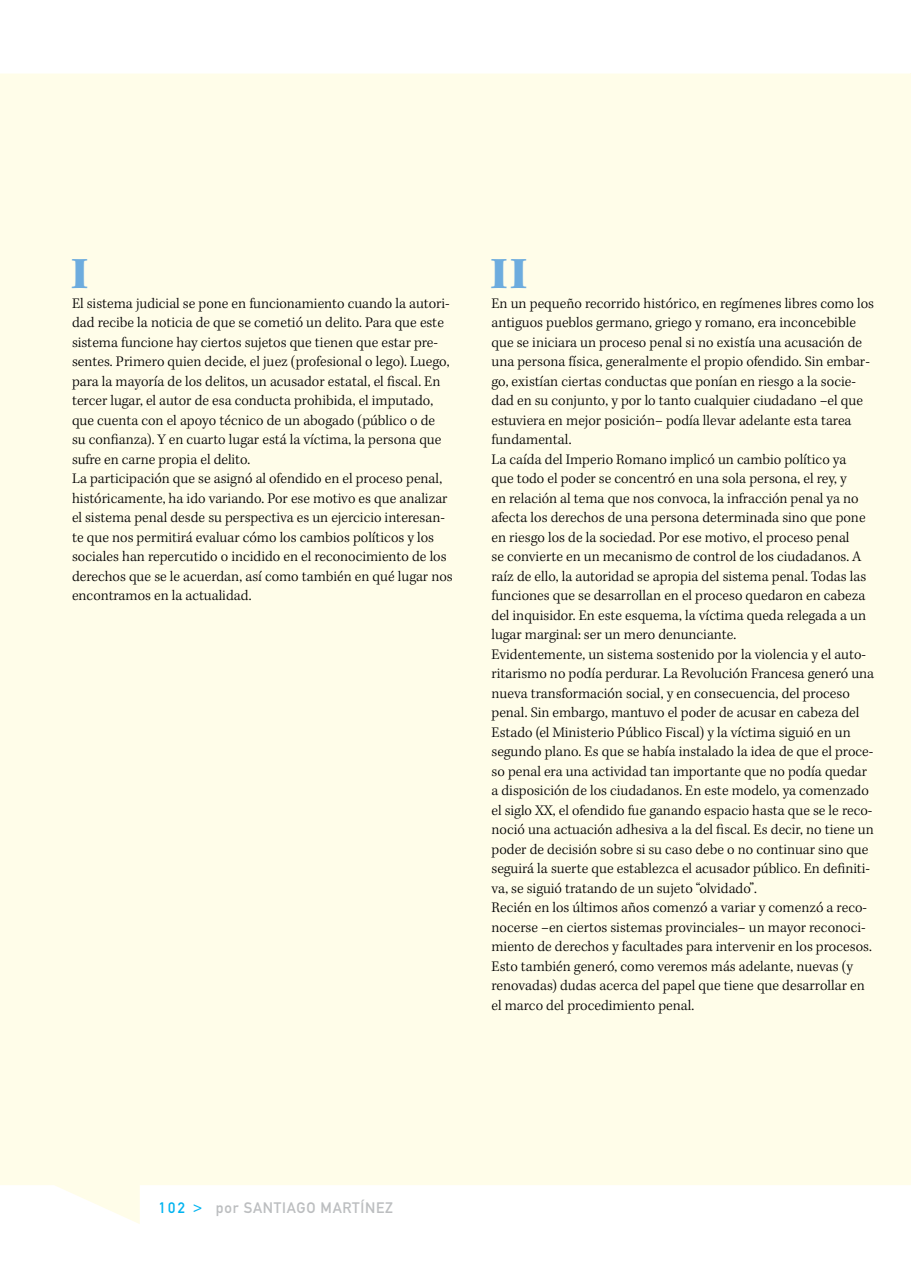
<style>
.page{position:relative;width:911px;height:1263px;background:#fff}
.page>*{position:absolute;margin:0;border:0;box-sizing:border-box;transform-origin:0 0}
.t1{font:900 45.9px "Kepler Std";color:#6dacde}
.t2{font:300 15px/19.5px "Kepler Std";color:#000}
.t3{font:15px "DIN Mittelschrift";letter-spacing:.05em;color:#bcbec0}
.s1{color:#00b3f0}
</style>
<div class="page">
<div style="left:0;top:73px;width:911px;height:1151px;background:#fffde9"></div>
<h1 class="t1" style="left:71px;top:248px;width:19px">I</h1>
<p class="t2" style="left:72px;top:294px;width:382px">El sistema judicial se pone en funcionamiento cuando la autori&shy;dad recibe la noticia de que se cometió un delito. Para que este sistema funcione hay ciertos sujetos que tienen que estar pre&shy;sentes. Primero quien decide, el juez (profesional o lego). Luego, para la mayoría de los delitos, un acusador estatal, el fiscal. En tercer lugar, el autor de esa conducta prohibida, el imputado, que cuenta con el apoyo técnico de un abogado (público o de<br>su confianza). Y en cuarto lugar está la víctima, la persona que sufre en carne propia el delito.<br>La participación que se asignó al ofendido en el proceso penal, históricamente, ha ido variando. Por ese motivo es que analizar el sistema penal desde su perspectiva es un ejercicio interesan&shy;te que nos permitirá evaluar cómo los cambios políticos y los sociales han repercutido o incidido en el reconocimiento de los derechos que se le acuerdan, así como también en qué lugar nos encontramos en la actualidad.</p>
<h1 class="t1" style="left:491px;top:248px;width:38px">II</h1>
<p class="t2" style="left:491px;top:294px;width:384px">En un pequeño recorrido histórico, en regímenes libres como los antiguos pueblos germano, griego y romano, era inconcebible que se iniciara un proceso penal si no existía una acusación de una persona física, generalmente el propio ofendido. Sin embar&shy;go, existían ciertas conductas que ponían en riesgo a la socie&shy;dad en su conjunto, y por lo tanto cualquier ciudadano –el que estuviera en mejor posición– podía llevar adelante esta tarea fundamental.<br>La caída del Imperio Romano implicó un cambio político ya<br>que todo el poder se concentró en una sola persona, el rey, y<br>en relación al tema que nos convoca, la infracción penal ya no afecta los derechos de una persona determinada sino que pone en riesgo los de la sociedad. Por ese motivo, el proceso penal<br>se convierte en un mecanismo de control de los ciudadanos. A raíz de ello, la autoridad se apropia del sistema penal. Todas las funciones que se desarrollan en el proceso quedaron en cabeza del inquisidor. En este esquema, la víctima queda relegada a un lugar marginal: ser un mero denunciante.<br>Evidentemente, un sistema sostenido por la violencia y el auto&shy;ritarismo no podía perdurar. La Revolución Francesa generó una nueva transformación social, y en consecuencia, del proceso penal. Sin embargo, mantuvo el poder de acusar en cabeza del Estado (el Ministerio Público Fiscal) y la víctima siguió en un segundo plano. Es que se había instalado la idea de que el proce&shy;so penal era una actividad tan importante que no podía quedar a disposición de los ciudadanos. En este modelo, ya comenzado el siglo XX, el ofendido fue ganando espacio hasta que se le reco&shy;noció una actuación adhesiva a la del fiscal. Es decir, no tiene un poder de decisión sobre si su caso debe o no continuar sino que seguirá la suerte que establezca el acusador público. En definiti&shy;va, se siguió tratando de un sujeto “olvidado”.<br>Recién en los últimos años comenzó a variar y comenzó a reco&shy;nocerse –en ciertos sistemas provinciales– un mayor reconoci&shy;miento de derechos y facultades para intervenir en los procesos.<br>Esto también generó, como veremos más adelante, nuevas (y renovadas) dudas acerca del papel que tiene que desarrollar en el marco del procedimiento penal.</p>
<p class="t3" style="left:159px;top:1199px;width:236px"><span class="s1">102 &gt;</span> POR SANTIAGO MARTÍNEZ</p>
</div>
